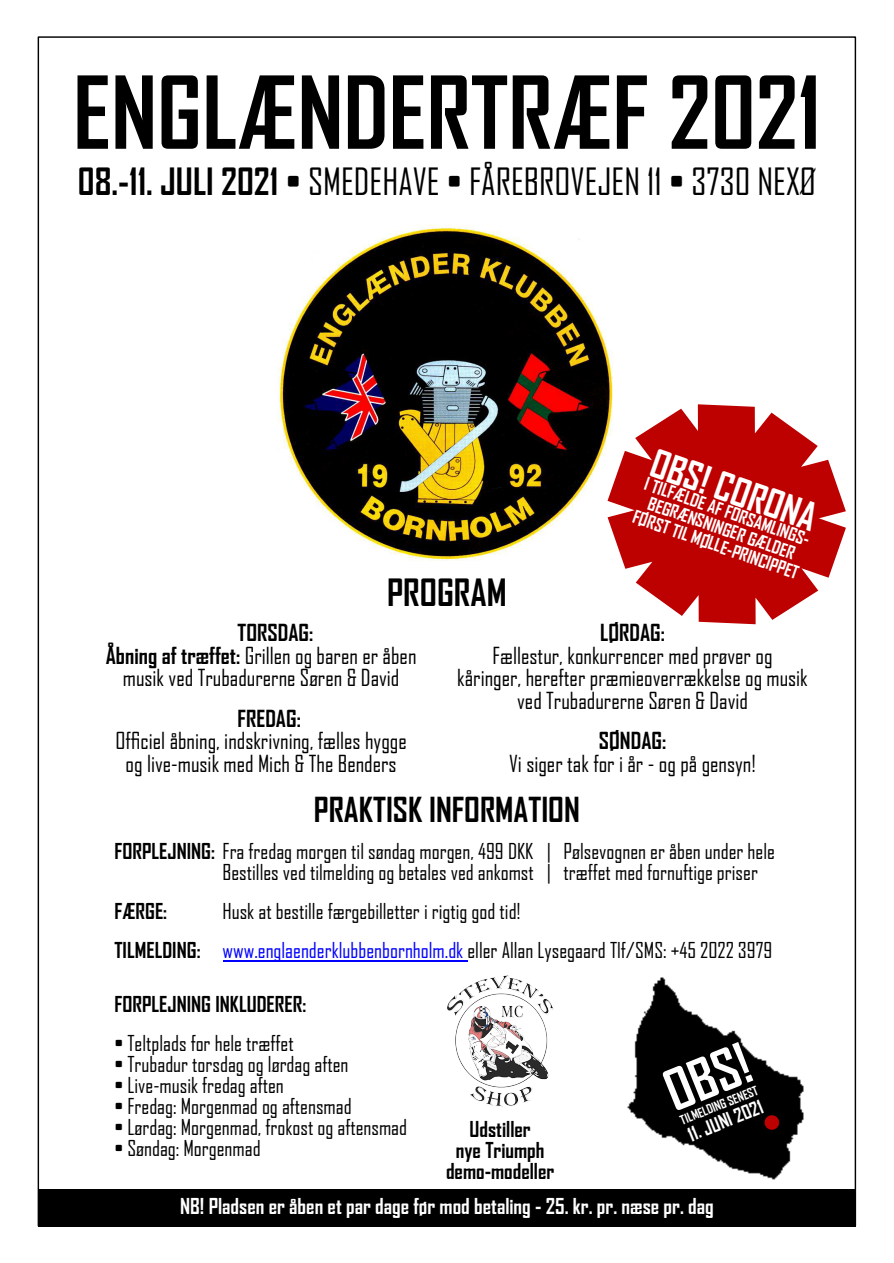
<style>
.page{position:relative;width:894px;height:1263px;background:#fff}
.page>*{position:absolute;margin:0;border:0;box-sizing:border-box;transform-origin:0 0}
.t1{font:700 96px "Agency FB";color:#000}
.t2{font:700 54px "Agency FB";color:#fff}
.t3{font:700 37.35px "Agency FB";color:#fff}
.t4{font:36px "Agency FB";color:#000}
.t5{font:700 36px "Agency FB";color:#000}
.t6{font:700 33px "Agency FB";color:#000}
.t7{font:22.5px/22.5px "Agency FB";color:#000;text-align:center}
.t8{font:700 22.5px "Agency FB";color:#000}
.t9{font:21px/21px "Agency FB";color:#000}
.t10{font:700 21px/21px "Agency FB";color:#000;text-align:center}
.t11{font:700 21px "Agency FB";color:#fff}
.t12{font:700 18.6px "Agency FB";color:#fff}
.t13{font:700 17.4px/17.4px "Agency FB";color:#fff;text-align:center}
.t14{font:700 12.3px "Agency FB";color:#fff}
.s1{font-weight:700}
.s2{color:#00f}
</style>
<div class="page">
<img style="left:277px;top:225px;width:336px;height:336px">
<hr style="left:222px;top:960px;width:245px;height:1px;background:#00f">
<img style="left:627px;top:977px;width:176px;height:203px">
<div style="left:38px;top:1189px;width:817px;height:38px;background:#000"></div>
<img style="left:447px;top:976px;width:106px;height:130px">
<svg style="left:607px;top:404px;width:238px;height:220px;fill:#bd0000"></svg>
<h1 class="t1" style="left:73px;top:75px;width:748px">ENGLÆNDERTRÆF 2021</h1>
<h3 class="t4" style="left:78px;top:167px;width:739px"><span class="s1">08.-11. JULI 2021</span> • SMEDEHAVE • FÅREBROVEJEN 11 • 3730 NEXØ</h3>
<h3 class="t5" style="left:387px;top:578px;width:121px">PROGRAM</h3>
<h3 class="t3" style="left:656px;top:448px;width:174px;rotate:19deg">OBS! CORONA</h3>
<p class="t13" style="left:647px;top:476px;width:179px;rotate:19deg">I TILFÆLDE AF FORSAMLINGS-<br>BEGRÆNSNINGER GÆLDER<br>FØRST TIL MØLLE-PRINCIPPET</p>
<p class="t8" style="left:237px;top:624px;width:77px">TORSDAG:</p>
<p class="t7" style="left:106px;top:646px;width:312px"><span class="s1">Åbning af træffet:</span> Grillen og baren er åben</p>
<p class="t7" style="left:123px;top:669px;width:278px">musik ved Trubadurerne Søren &amp; David</p>
<p class="t8" style="left:237px;top:710px;width:65px">FREDAG:</p>
<p class="t7" style="left:115px;top:732px;width:292px">Officiel åbning, indskrivning, fælles hygge og live-musik med Mich &amp; The Benders</p>
<p class="t8" style="left:600px;top:624px;width:66px">LØRDAG:</p>
<p class="t7" style="left:457px;top:646px;width:352px">Fællestur, konkurrencer med prøver og<br>kåringer, herefter præmieoverrækkelse og musik ved Trubadurerne Søren &amp; David</p>
<p class="t8" style="left:598px;top:732px;width:69px">SØNDAG:</p>
<p class="t7" style="left:509px;top:754px;width:248px">Vi siger tak for i år - og på gensyn!</p>
<h3 class="t6" style="left:314px;top:796px;width:267px">PRAKTISK INFORMATION</h3>
<p class="t9" style="left:222px;top:842px;width:553px;text-indent:-108px"><span class="s1">FORPLEJNING:</span> Fra fredag morgen til søndag morgen, 499 DKK | Pølsevognen er åben under hele<br>Bestilles ved tilmelding og betales ved ankomst | træffet med fornuftige priser</p>
<p class="t10" style="left:114px;top:902px;width:54px">FÆRGE:</p>
<p class="t9" style="left:114px;top:893px;width:659px;line-height:39px;text-indent:108px">Husk at bestille færgebilletter i rigtig god tid!<br><span class="s1">TILMELDING:</span> <span class="s2">www.englaenderklubbenbornholm.dk</span> eller Allan Lysegaard Tlf/SMS: +45 2022 3979</p>
<p class="t10" style="left:114px;top:995px;width:193px">FORPLEJNING INKLUDERER:</p>
<p class="t9" style="left:114px;top:1034px;width:181px">• Teltplads for hele træffet</p>
<p class="t9" style="left:114px;top:1055px;width:235px">• Trubadur torsdag og lørdag aften</p>
<p class="t9" style="left:114px;top:1076px;width:171px">• Live-musik fredag aften</p>
<p class="t9" style="left:114px;top:1097px;width:238px">• Fredag: Morgenmad og aftensmad</p>
<p class="t9" style="left:114px;top:1118px;width:294px">• Lørdag: Morgenmad, frokost og aftensmad</p>
<p class="t9" style="left:114px;top:1139px;width:148px">• Søndag: Morgenmad</p>
<p class="t10" style="left:446px;top:1121px;width:110px">Udstiller<br>nye Triumph demo-modeller</p>
<h2 class="t2" style="left:659px;top:1074px;width:89px;rotate:-22deg">OBS!</h2>
<p class="t14" style="left:678px;top:1116px;width:84px;rotate:-22deg">TILMELDING SENEST</p>
<p class="t12" style="left:686px;top:1128px;width:81px;rotate:-22deg">11. JUNI 2021</p>
<p class="t11" style="left:180px;top:1198px;width:535px">NB! Pladsen er åben et par dage før mod betaling - 25. kr. pr. næse pr. dag</p>
</div>
